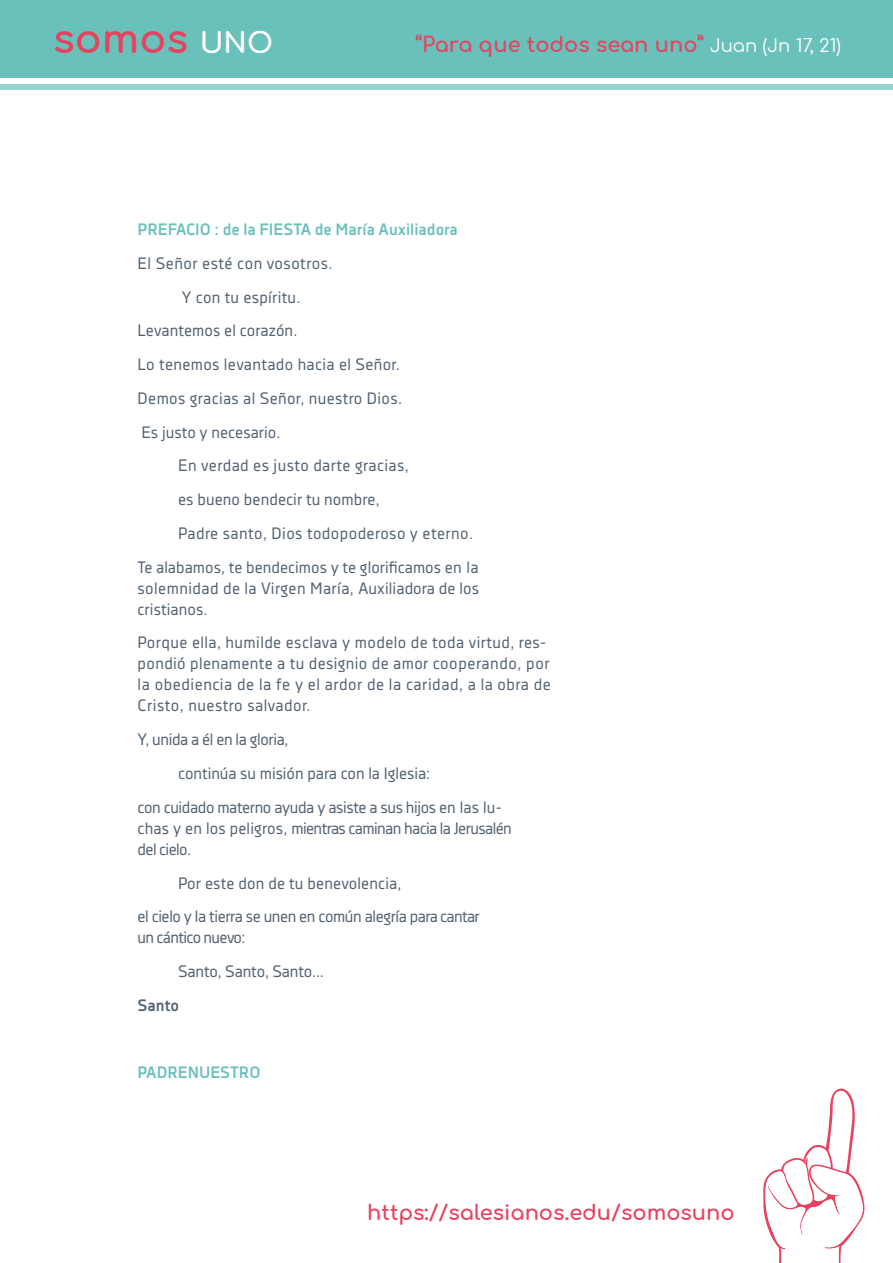
<style>
.page{position:relative;width:893px;height:1263px;background:#fff}
.page>*{position:absolute;margin:0;border:0;box-sizing:border-box;transform-origin:0 0}
.t1{font:700 40.05px "Comfortaa";color:#e74360}
.t2{font:700 21px "Comfortaa";color:#e74360}
.t3{font:16.5px/21px "Decima Nova Pro";letter-spacing:.01em;color:#536271}
.t4{font:16.5px/33.8px "Decima Nova Pro";letter-spacing:-.02em;color:#536271}
.t5{font:16.5px/21px "Decima Nova Pro";letter-spacing:-.035em;color:#536271}
.t6{font:700 16.5px "Decima Nova Pro";color:#6ac0ba}
.t7{font:16.5px "Decima Nova Pro";letter-spacing:.03em;color:#536271}
.t8{font:700 16.5px "Decima Nova Pro";color:#536271}
.s1{font-size:28.2px;color:#fff}
.s2{font-weight:400;font-size:18px;color:#fff}
</style>
<div class="page">
<svg style="left:763px;top:1089px;width:101px;height:174px"></svg>
<div style="left:0;top:0;width:893px;height:77px;background:#6ac0ba"></div>
<div style="left:0;top:84px;width:893px;height:6px;background:#96d3cf"></div>
<h1 class="t1" style="left:53px;top:1px;width:221px">somos <span class="s1">UNO</span></h1>
<p class="t2" style="left:416px;top:25px;width:427px">“Para que todos sean uno” <span class="s2">Juan (Jn 17, 21)</span></p>
<p class="t6" style="left:138px;top:220px;width:322px">PREFACIO : de la FIESTA de María Auxiliadora</p>
<p class="t7" style="left:138px;top:254px;width:196px">El Señor esté con vosotros.</p>
<p class="t3" style="left:182px;top:286px;width:120px">Y con tu espíritu.</p>
<p class="t3" style="left:138px;top:320px;width:161px">Levantemos el corazón.</p>
<p class="t3" style="left:138px;top:354px;width:264px">Lo tenemos levantado hacia el Señor.</p>
<p class="t3" style="left:138px;top:388px;width:266px">Demos gracias al Señor, nuestro Dios.</p>
<p class="t3" style="left:141px;top:422px;width:141px">Es justo y necesario.</p>
<p class="t3" style="left:178px;top:455px;width:232px">En verdad es justo darte gracias,</p>
<p class="t3" style="left:178px;top:489px;width:203px">es bueno bendecir tu nombre,</p>
<p class="t3" style="left:178px;top:523px;width:296px">Padre santo, Dios todopoderoso y eterno.</p>
<p class="t3" style="left:138px;top:557px;width:342px">Te alabamos, te bendecimos y te glorificamos en la</p>
<p class="t3" style="left:138px;top:578px;width:343px">solemnidad de la Virgen María, Auxiliadora de los cristianos.</p>
<p class="t3" style="left:138px;top:632px;width:415px">Porque ella, humilde esclava y modelo de toda virtud, res&shy;pondió plenamente a tu designio de amor cooperando, por la obediencia de la fe y el ardor de la caridad, a la obra de Cristo, nuestro salvador.</p>
<p class="t4" style="left:138px;top:723px;width:152px">Y, unida a él en la gloria,</p>
<p class="t3" style="left:178px;top:763px;width:254px">continúa su misión para con la Iglesia:</p>
<p class="t4" style="left:138px;top:790px;width:366px">con cuidado materno ayuda y asiste a sus hijos en las lu-</p>
<p class="t5" style="left:138px;top:818px;width:376px">chas y en los peligros, mientras caminan hacia la Jerusalén del cielo.</p>
<p class="t4" style="left:138px;top:866px;width:344px;text-indent:41px">Por este don de tu benevolencia,<br>el cielo y la tierra se unen en común alegría para cantar</p>
<p class="t3" style="left:178px;top:921px;width:147px;line-height:33.8px;text-indent:-41px">un cántico nuevo:<br>Santo, Santo, Santo...</p>
<p class="t8" style="left:138px;top:996px;width:43px">Santo</p>
<p class="t6" style="left:138px;top:1063px;width:124px">PADRENUESTRO</p>
<p class="t2" style="left:367px;top:1193px;width:369px">https://salesianos.edu/somosuno</p>
</div>
